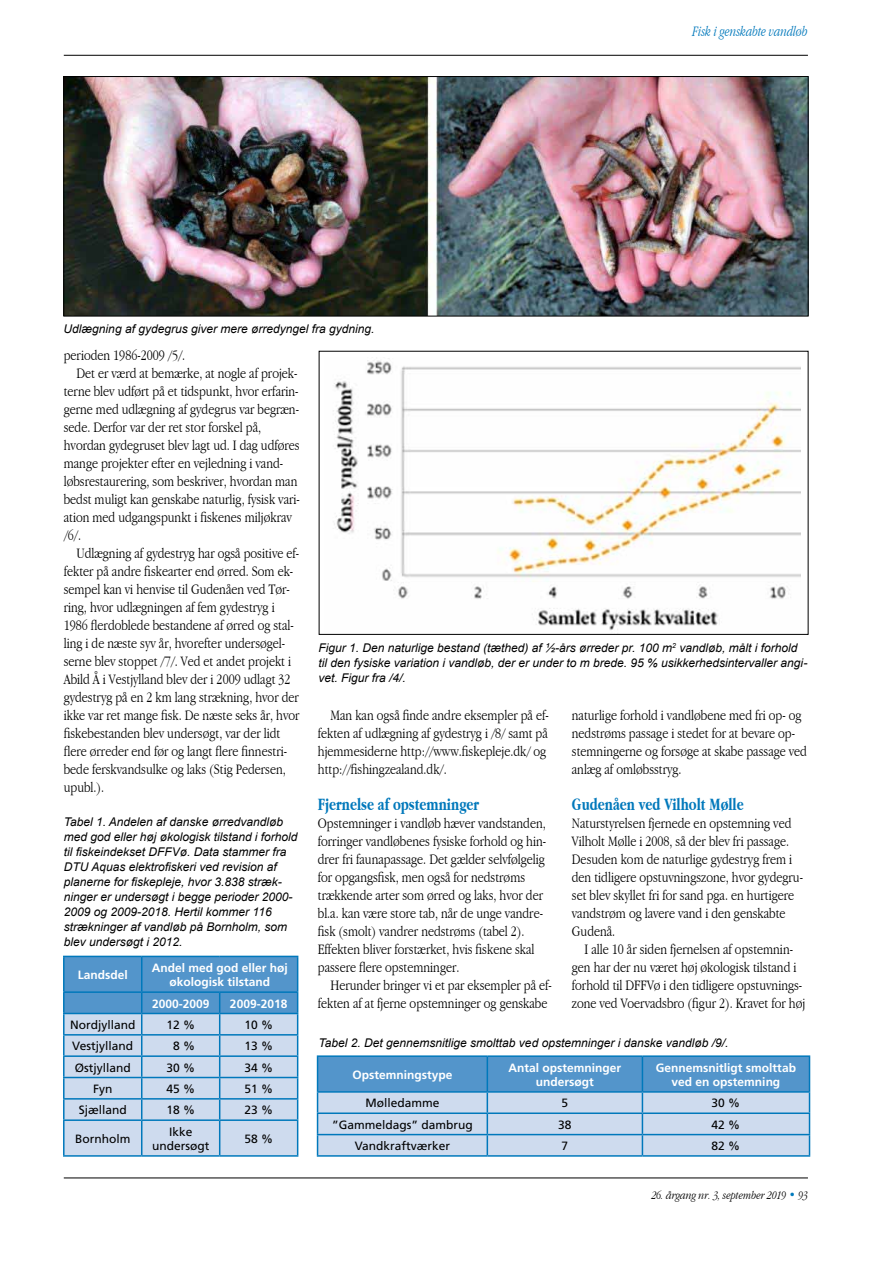
<style>
.page{position:relative;width:893px;height:1263px;background:#fff}
.page>*{position:absolute;margin:0;border:0;box-sizing:border-box;transform-origin:0 0}
.t1{font:700 condensed 18px "Garamond";color:#0078bb;scale:.9 1}
.t2{font:300 condensed 15px/18px "Garamond";color:#000}
.t3{font:italic 300 condensed 15px "Garamond";color:#0078bb;scale:.9 1}
.t4{font:italic 12px/15px "Arial";color:#000}
.t5{font:12px/14.4px "Frutiger";color:#000;text-align:center}
.t6{font:700 12px/14.4px "Frutiger";color:#fff;text-align:center}
.t7{font:italic 300 condensed 12px "Garamond";color:#000}
.s1{color:#0079bc}
</style>
<div class="page">
<hr style="left:64px;top:1177px;width:744px;height:1px;background:#000">
<svg style="left:646px;top:1177px;width:162px;height:2px"></svg>
<hr style="left:64px;top:55px;width:744px;height:1px;background:#000">
<hr style="left:63px;top:956px;width:79px;height:1px;background:#0078bb">
<hr style="left:63px;top:957px;width:2px;height:34px;background:#0078bb">
<hr style="left:63px;top:1014px;width:2px;height:20px;background:#0078bb">
<hr style="left:63px;top:1057px;width:2px;height:20px;background:#0078bb">
<hr style="left:63px;top:1121px;width:2px;height:34px;background:#0078bb">
<hr style="left:63px;top:1155px;width:79px;height:2px;background:#0078bb">
<hr style="left:220px;top:1155px;width:78px;height:2px;background:#0078bb">
<hr style="left:142px;top:1155px;width:78px;height:2px;background:#0078bb">
<hr style="left:63px;top:991px;width:79px;height:2px;background:#0078bb">
<hr style="left:63px;top:993px;width:2px;height:20px;background:#0078bb">
<hr style="left:63px;top:1013px;width:79px;height:1px;background:#0078bb">
<hr style="left:63px;top:1034px;width:79px;height:1px;background:#0078bb">
<hr style="left:63px;top:1035px;width:2px;height:20px;background:#0078bb">
<hr style="left:63px;top:1055px;width:79px;height:2px;background:#0078bb">
<hr style="left:63px;top:1077px;width:79px;height:1px;background:#0078bb">
<hr style="left:63px;top:1078px;width:2px;height:20px;background:#0078bb">
<hr style="left:63px;top:1098px;width:79px;height:1px;background:#0078bb">
<hr style="left:63px;top:1099px;width:2px;height:20px;background:#0078bb">
<svg style="left:64px;top:956px;width:234px;height:200px;background:#9dc0e0"></svg>
<hr style="left:63px;top:1119px;width:79px;height:2px;background:#0078bb">
<hr style="left:142px;top:1119px;width:78px;height:2px;background:#0078bb">
<hr style="left:220px;top:1119px;width:78px;height:2px;background:#0078bb">
<img style="left:66px;top:78px;width:740px;height:236px">
<div style="left:64px;top:76px;width:744px;height:240px;border:1px solid #000"></div>
<hr style="left:487px;top:1055px;width:155px;height:2px;background:#0078bb">
<hr style="left:487px;top:1155px;width:155px;height:2px;background:#0078bb">
<hr style="left:317px;top:1055px;width:170px;height:2px;background:#0078bb">
<hr style="left:317px;top:1155px;width:170px;height:2px;background:#0078bb">
<hr style="left:642px;top:1055px;width:168px;height:2px;background:#0078bb">
<hr style="left:642px;top:1155px;width:168px;height:2px;background:#0078bb">
<svg style="left:317px;top:1056px;width:493px;height:100px;background:#96bcde"></svg>
<hr style="left:317px;top:1134px;width:170px;height:1px;background:#0078bb">
<hr style="left:487px;top:1134px;width:155px;height:1px;background:#0078bb">
<hr style="left:642px;top:1134px;width:168px;height:1px;background:#0078bb">
<img style="left:333px;top:358px;width:468px;height:272px">
<p class="t4" style="left:64px;top:321px;width:312px">Udlægning af gydegrus giver mere ørredyngel fra gydning.</p>
<p class="t3" style="left:692px;top:23px;width:129px">Fisk i genskabte vandløb</p>
<p class="t2" style="left:64px;top:346px;width:123px">perioden 1986-2009 /5/.</p>
<p class="t2" style="left:77px;top:364px;width:222px">Det er værd at bemærke, at nogle af projek-</p>
<p class="t2" style="left:64px;top:382px;width:236px">terne blev udført på et tidspunkt, hvor erfarin-</p>
<p class="t2" style="left:64px;top:400px;width:237px">gerne med udlægning af gydegrus var begræn-</p>
<p class="t2" style="left:64px;top:418px;width:199px">sede. Derfor var der ret stor forskel på,</p>
<p class="t2" style="left:64px;top:436px;width:237px">hvordan gydegruset blev lagt ud. I dag udføres</p>
<p class="t2" style="left:64px;top:454px;width:221px">mange projekter efter en vejledning i vand-</p>
<p class="t2" style="left:64px;top:472px;width:235px">løbsrestaurering, som beskriver, hvordan man</p>
<p class="t2" style="left:64px;top:490px;width:238px">bedst muligt kan genskabe naturlig, fysisk vari-</p>
<p class="t2" style="left:64px;top:508px;width:230px">ation med udgangspunkt i fiskenes miljøkrav</p>
<p class="t2" style="left:64px;top:526px;width:19px">/6/.</p>
<p class="t2" style="left:77px;top:544px;width:224px">Udlægning af gydestryg har også positive ef-</p>
<p class="t2" style="left:64px;top:562px;width:231px">fekter på andre fiskearter end ørred. Som ek-</p>
<p class="t2" style="left:64px;top:580px;width:228px">sempel kan vi henvise til Gudenåen ved Tør-</p>
<p class="t2" style="left:64px;top:598px;width:212px">ring, hvor udlægningen af fem gydestryg i</p>
<p class="t2" style="left:64px;top:616px;width:232px">1986 flerdoblede bestandene af ørred og stal-</p>
<p class="t2" style="left:64px;top:634px;width:223px">ling i de næste syv år, hvorefter undersøgel-</p>
<p class="t2" style="left:64px;top:652px;width:229px">serne blev stoppet /7/. Ved et andet projekt i</p>
<p class="t2" style="left:64px;top:670px;width:228px">Abild Å i Vestjylland blev der i 2009 udlagt 32</p>
<p class="t2" style="left:64px;top:688px;width:237px">gydestryg på en 2 km lang strækning, hvor der</p>
<p class="t2" style="left:64px;top:706px;width:237px">ikke var ret mange fisk. De næste seks år, hvor</p>
<p class="t2" style="left:64px;top:724px;width:218px">fiskebestanden blev undersøgt, var der lidt</p>
<p class="t2" style="left:64px;top:742px;width:225px">flere ørreder end før og langt flere finnestri-</p>
<p class="t2" style="left:64px;top:760px;width:224px">bede ferskvandsulke og laks (Stig Pedersen,</p>
<p class="t2" style="left:64px;top:778px;width:42px">upubl.).</p>
<p class="t4" style="left:64px;top:814px;width:235px">Tabel 1. Andelen af danske ørredvandløb med god eller høj økologisk tilstand i forhold til fiskeindekset DFFVø. Data stammer fra DTU Aquas elektrofiskeri ved revision af planerne for fiskepleje, hvor 3.838 stræk&shy;ninger er undersøgt i begge perioder 2000- 2009 og 2009-2018. Hertil kommer 116 strækninger af vandløb på Bornholm, som blev undersøgt i 2012.</p>
<p class="t6" style="left:78px;top:967px;width:52px">Landsdel</p>
<p class="t6" style="left:152px;top:960px;width:138px">Andel med god eller høj økologisk tilstand</p>
<p class="t6" style="left:152px;top:996px;width:59px">2000-2009</p>
<p class="t6" style="left:230px;top:996px;width:59px">2009-2018</p>
<p class="t5" style="left:70px;top:1017px;width:67px">Nordjylland</p>
<p class="t5" style="left:166px;top:1017px;width:30px">12 %</p>
<p class="t5" style="left:244px;top:1017px;width:30px">10 %</p>
<p class="t5" style="left:72px;top:1039px;width:62px">Vestjylland</p>
<p class="t5" style="left:173px;top:1039px;width:24px">8 %</p>
<p class="t5" style="left:244px;top:1039px;width:30px">13 %</p>
<p class="t5" style="left:75px;top:1060px;width:58px">Østjylland</p>
<p class="t5" style="left:166px;top:1060px;width:30px">30 %</p>
<p class="t5" style="left:244px;top:1060px;width:30px">34 %</p>
<p class="t5" style="left:93px;top:1081px;width:21px">Fyn</p>
<p class="t5" style="left:166px;top:1081px;width:30px">45 %</p>
<p class="t5" style="left:244px;top:1081px;width:30px">51 %</p>
<p class="t5" style="left:79px;top:1103px;width:50px">Sjælland</p>
<p class="t5" style="left:166px;top:1103px;width:30px">18 %</p>
<p class="t5" style="left:244px;top:1103px;width:30px">23 %</p>
<p class="t5" style="left:75px;top:1131px;width:57px">Bornholm</p>
<p class="t5" style="left:152px;top:1124px;width:59px">Ikke undersøgt</p>
<p class="t5" style="left:244px;top:1131px;width:30px">58 %</p>
<p class="t4" style="left:318px;top:640px;width:490px">Figur 1. Den naturlige bestand (tæthed) af ½-års ørreder pr. 100 m<sup>2</sup> vandløb, målt i forhold til den fysiske variation i vandløb, der er under to m brede. 95 % usikkerhedsintervaller angi&shy;vet. Figur fra /4/.</p>
<p class="t2" style="left:318px;top:706px;width:232px;text-indent:13px">Man kan også finde andre eksempler på ef&shy;fekten af udlægning af gydestryg i /8/ samt på hjemmesiderne http://www.fiskepleje.dk/ og http://fishingzealand.dk/.</p>
<p class="t1" style="left:318px;top:794px;width:181px">Fjernelse af opstemninger</p>
<p class="t2" style="left:318px;top:814px;width:230px">Opstemninger i vandløb hæver vandstanden, forringer vandløbenes fysiske forhold og hin&shy;drer fri faunapassage. Det gælder selvfølgelig for opgangsfisk, men også for nedstrøms trækkende arter som ørred og laks, hvor der bl.a. kan være store tab, når de unge vandre&shy;fisk (smolt) vandrer nedstrøms (tabel 2).<br>Effekten bliver forstærket, hvis fiskene skal passere flere opstemninger.</p>
<p class="t2" style="left:318px;top:976px;width:236px;text-align:right">Herunder bringer vi et par eksempler på ef&shy;fekten af at fjerne opstemninger og genskabe</p>
<p class="t2" style="left:572px;top:706px;width:237px">naturlige forhold i vandløbene med fri op- og nedstrøms passage i stedet for at bevare op&shy;stemningerne og forsøge at skabe passage ved anlæg af omløbsstryg.</p>
<p class="t1" style="left:572px;top:794px;width:193px">Gudenåen ved Vilholt Mølle</p>
<p class="t2" style="left:572px;top:814px;width:233px">Naturstyrelsen fjernede en opstemning ved Vilholt Mølle i 2008, så der blev fri passage.<br>Desuden kom de naturlige gydestryg frem i den tidligere opstuvningszone, hvor gydegru&shy;set blev skyllet fri for sand pga. en hurtigere vandstrøm og lavere vand i den genskabte Gudenå.</p>
<p class="t2" style="left:572px;top:940px;width:235px;text-align:center">I alle 10 år siden fjernelsen af opstemnin-<br>gen har der nu været høj økologisk tilstand i forhold til DFFVø i den tidligere opstuvnings&shy;zone ved Voervadsbro (figur 2). Kravet for høj</p>
<p class="t4" style="left:319px;top:1035px;width:411px">Tabel 2. Det gennemsnitlige smolttab ved opstemninger i danske vandløb /9/.</p>
<p class="t6" style="left:352px;top:1067px;width:102px">Opstemningstype</p>
<p class="t6" style="left:509px;top:1060px;width:114px">Antal opstemninger undersøgt</p>
<p class="t6" style="left:656px;top:1060px;width:142px">Gennemsnitligt smolttab ved en opstemning</p>
<p class="t5" style="left:365px;top:1096px;width:76px">Mølledamme</p>
<p class="t5" style="left:561px;top:1096px;width:8px">5</p>
<p class="t5" style="left:712px;top:1096px;width:30px">30 %</p>
<p class="t5" style="left:332px;top:1117px;width:142px">”Gammeldags” dambrug</p>
<p class="t5" style="left:558px;top:1117px;width:15px">38</p>
<p class="t5" style="left:712px;top:1117px;width:30px">42 %</p>
<p class="t5" style="left:355px;top:1138px;width:97px">Vandkraftværker</p>
<p class="t5" style="left:561px;top:1138px;width:8px">7</p>
<p class="t5" style="left:712px;top:1138px;width:30px">82 %</p>
<p class="t7" style="left:652px;top:1189px;width:158px">26. årgang nr. 3, september 2019 <span class="s1">•</span> 93</p>
</div>
